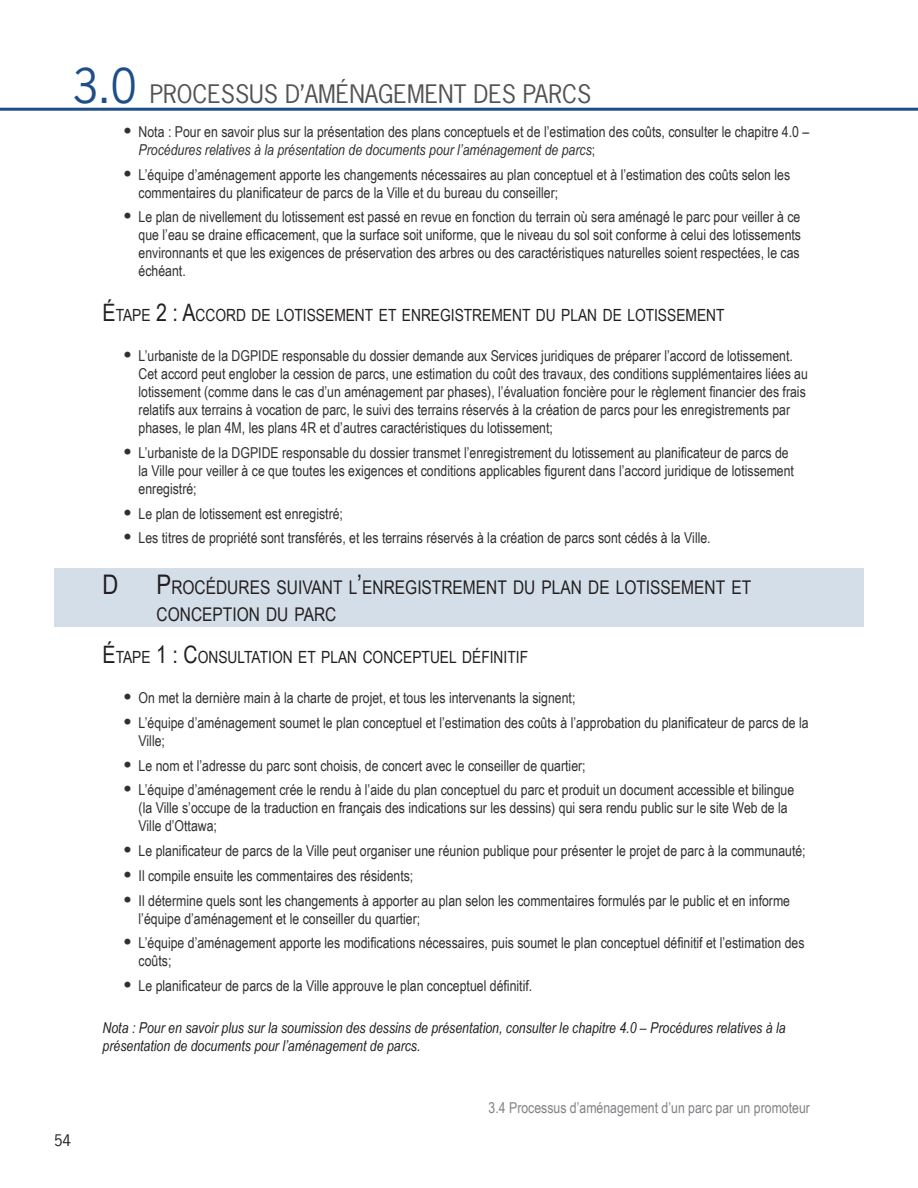
<style>
.page{position:relative;width:918px;height:1188px;background:#fff}
.page>*{position:absolute;margin:0;border:0;box-sizing:border-box;transform-origin:0 0}
.t1{font:27px "Arial Narrow";color:#231f20}
.t2{font:24px "News Gothic Std";color:#525254}
.t3{font:18.9px/27px "Arial Narrow";color:#231f20}
.t4{font:16.8px "Arial Narrow";color:#231f20}
.t5{font:15px/18px "Arial Narrow";color:#312f30}
.t6{font:italic 15px/18px "Arial Narrow";color:#231f20}
.TOC_NAK_HEADING_3{font:15px "Arial Narrow";color:#808285}
.t7{font:15px "News Gothic Std";color:#231f20}
.s1{font-size:45px;color:#1d4e89}
.s2{font-family:"News Gothic Std";font-size:16.5px}
.s3{font-style:italic}
.s4{font-size:24px}
.s5{font-size:27px}
</style>
<div class="page">
<div style="left:54px;top:568px;width:810px;height:59px;background:#d4dee9"></div>
<hr style="left:0;top:108px;width:918px;height:3px;background:#1d4e89">
<h2 class="t2" style="left:72px;top:79px;width:521px"><span class="s1">3.0</span> PROCESSUS D’AMÉNAGEMENT DES PARCS</h2>
<p class="t5" style="left:139px;top:122px;width:672px;text-indent:-15px"><span class="s2">•</span> Nota : Pour en savoir plus sur la présentation des plans conceptuels et de l’estimation des coûts, consulter le chapitre 4.0 –<br><span class="s3">Procédures relatives à la présentation de documents pour l’aménagement de parcs</span>;</p>
<p class="t5" style="left:139px;top:165px;width:653px;text-indent:-15px"><span class="s2">•</span> L’équipe d’aménagement apporte les changements nécessaires au plan conceptuel et à l’estimation des coûts selon les commentaires du planificateur de parcs de la Ville et du bureau du conseiller;</p>
<p class="t5" style="left:139px;top:208px;width:664px;text-align:justify;text-indent:-15px"><span class="s2">•</span> Le plan de nivellement du lotissement est passé en revue en fonction du terrain où sera aménagé le parc pour veiller à ce que l’eau se draine efficacement, que la surface soit uniforme, que le niveau du sol soit conforme à celui des lotissements environnants et que les exigences de préservation des arbres ou des caractéristiques naturelles soient respectées, le cas échéant.</p>
<p class="t4" style="left:103px;top:303px;width:623px"><span class="s4">É</span>TAPE <span class="s4">2 : A</span>CCORD DE LOTISSEMENT ET ENREGISTREMENT DU PLAN DE LOTISSEMENT</p>
<p class="t5" style="left:139px;top:346px;width:671px;text-indent:-15px"><span class="s2">•</span> L’urbaniste de la DGPIDE responsable du dossier demande aux Services juridiques de préparer l’accord de lotissement.<br>Cet accord peut englober la cession de parcs, une estimation du coût des travaux, des conditions supplémentaires liées au lotissement (comme dans le cas d’un aménagement par phases), l’évaluation foncière pour le règlement financier des frais relatifs aux terrains à vocation de parc, le suivi des terrains réservés à la création de parcs pour les enregistrements par phases, le plan 4M, les plans 4R et d’autres caractéristiques du lotissement;</p>
<p class="t5" style="left:139px;top:443px;width:657px;text-indent:-15px"><span class="s2">•</span> L’urbaniste de la DGPIDE responsable du dossier transmet l’enregistrement du lotissement au planificateur de parcs de la Ville pour veiller à ce que toutes les exigences et conditions applicables figurent dans l’accord juridique de lotissement enregistré;</p>
<p class="t5" style="left:124px;top:504px;width:221px"><span class="s2">•</span> Le plan de lotissement est enregistré;</p>
<p class="t5" style="left:124px;top:529px;width:589px"><span class="s2">•</span> Les titres de propriété sont transférés, et les terrains réservés à la création de parcs sont cédés à la Ville.</p>
<p class="t1" style="left:103px;top:565px;width:9px">D</p>
<p class="t3" style="left:157px;top:574px;width:596px"><span class="s5">P</span>ROCÉDURES SUIVANT L<span class="s5">’</span>ENREGISTREMENT DU PLAN DE LOTISSEMENT ET<br>CONCEPTION DU PARC</p>
<p class="t4" style="left:103px;top:645px;width:427px"><span class="s4">É</span>TAPE <span class="s4">1 : C</span>ONSULTATION ET PLAN CONCEPTUEL DÉFINITIF</p>
<p class="t5" style="left:124px;top:688px;width:453px"><span class="s2">•</span> On met la dernière main à la charte de projet, et tous les intervenants la signent;</p>
<p class="t5" style="left:139px;top:713px;width:672px;text-indent:-15px"><span class="s2">•</span> L’équipe d’aménagement soumet le plan conceptuel et l’estimation des coûts à l’approbation du planificateur de parcs de la<br>Ville;</p>
<p class="t5" style="left:124px;top:756px;width:464px"><span class="s2">•</span> Le nom et l’adresse du parc sont choisis, de concert avec le conseiller de quartier;</p>
<p class="t5" style="left:139px;top:781px;width:657px;text-indent:-15px"><span class="s2">•</span> L’équipe d’aménagement crée le rendu à l’aide du plan conceptuel du parc et produit un document accessible et bilingue (la Ville s’occupe de la traduction en français des indications sur les dessins) qui sera rendu public sur le site Web de la<br>Ville d’Ottawa;</p>
<p class="t5" style="left:124px;top:841px;width:684px"><span class="s2">•</span> Le planificateur de parcs de la Ville peut organiser une réunion publique pour présenter le projet de parc à la communauté;</p>
<p class="t5" style="left:124px;top:866px;width:291px"><span class="s2">•</span> Il compile ensuite les commentaires des résidents;</p>
<p class="t5" style="left:139px;top:891px;width:653px;text-indent:-15px"><span class="s2">•</span> Il détermine quels sont les changements à apporter au plan selon les commentaires formulés par le public et en informe l’équipe d’aménagement et le conseiller du quartier;</p>
<p class="t5" style="left:139px;top:934px;width:667px;text-indent:-15px"><span class="s2">•</span> L’équipe d’aménagement apporte les modifications nécessaires, puis soumet le plan conceptuel définitif et l’estimation des coûts;</p>
<p class="t5" style="left:124px;top:976px;width:410px"><span class="s2">•</span> Le planificateur de parcs de la Ville approuve le plan conceptuel définitif.</p>
<p class="t6" style="left:103px;top:1019px;width:685px">Nota : Pour en savoir plus sur la soumission des dessins de présentation, consulter le chapitre 4.0 – Procédures relatives à la présentation de documents pour l’aménagement de parcs.</p>
<p class="t7" style="left:54px;top:1130px;width:19px">54</p>
<p class="TOC_NAK_HEADING_3" style="left:489px;top:1096px;width:323px">3.4 Processus d’aménagement d’un parc par un promoteur</p>
</div>
